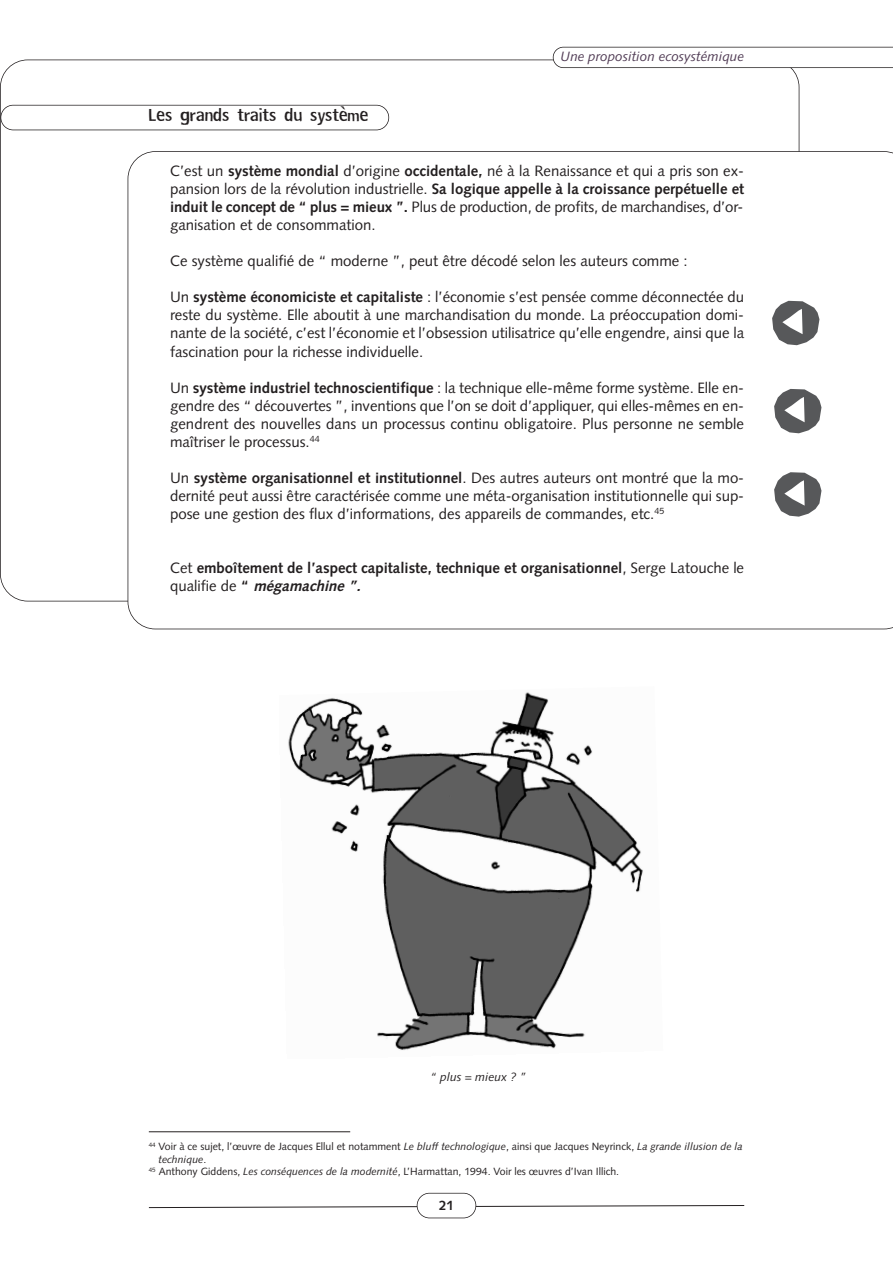
<style>
.page{position:relative;width:893px;height:1263px;background:#fff}
.page>*{position:absolute;margin:0;border:0;box-sizing:border-box;transform-origin:0 0}
.t1{font:18.75px "Hoosker Dont";color:#231f20}
.t2{font:15px/18px "Syntax";color:#231f20;text-align:justify}
.t3{font:700 15px/18px "Syntax";color:#231f20}
.t4{font:italic 13.5px "Syntax";color:#503b54}
.t5{font:700 13.5px "Syntax";color:#231f20}
.t6{font:italic 12px "Syntax";color:#231f20}
.t7{font:10.5px "Syntax";color:#231f20}
.t8{font:italic 10.5px "Syntax";color:#231f20}
.s1{font-weight:700}
.s2{font-weight:400}
.s3{font-style:italic}
.s4{font-style:normal}
</style>
<div class="page">
<svg style="left:128px;top:151px;width:765px;height:478px"></svg>
<div style="left:0;top:105px;width:389px;height:25px;border:2px solid #231f20;border-radius:13px"></div>
<svg style="left:149px;top:1205px;width:595px;height:3px"></svg>
<div style="left:417px;top:1193px;width:59px;height:25px;background:#fff;border-radius:12px"></div>
<div style="left:417px;top:1193px;width:59px;height:25px;border:2px solid #231f20;border-radius:13px"></div>
<hr style="left:149px;top:1131px;width:201px;height:1px;background:#231f20">
<img style="left:288px;top:692px;width:355px;height:358px">
<svg style="left:553px;top:47px;width:340px;height:21px"></svg>
<svg style="left:772px;top:301px;width:47px;height:44px"></svg>
<svg style="left:774px;top:389px;width:47px;height:44px"></svg>
<svg style="left:774px;top:472px;width:47px;height:45px"></svg>
<p class="t4" style="left:561px;top:51px;width:185px">Une proposition ecosystémique</p>
<p class="t1" style="left:149px;top:109px;width:221px">Les grands traits du système</p>
<p class="t2" style="left:170px;top:163px;width:576px">C’est un <span class="s1">système mondial</span> d’origine <span class="s1">occidentale,</span> né à la Renaissance et qui a pris son ex&shy;pansion lors de la révolution industrielle. <span class="s1">Sa logique appelle à la croissance perpétuelle et induit le concept de “ plus = mieux ”.</span> Plus de production, de profits, de marchandises, d’or&shy;ganisation et de consommation.</p>
<p class="t2" style="left:170px;top:253px;width:519px">Ce système qualifié de “ moderne ”, peut être décodé selon les auteurs comme :</p>
<p class="t2" style="left:170px;top:290px;width:576px">Un <span class="s1">système économiciste et capitaliste</span> : l’économie s’est pensée comme déconnectée du reste du système. Elle aboutit à une marchandisation du monde. La préoccupation domi&shy;nante de la société, c’est l’économie et l’obsession utilisatrice qu’elle engendre, ainsi que la fascination pour la richesse individuelle.</p>
<p class="t2" style="left:170px;top:380px;width:576px">Un <span class="s1">système industriel technoscientifique</span> : la technique elle-même forme système. Elle en&shy;gendre des “ découvertes ”, inventions que l’on se doit d’appliquer, qui elles-mêmes en en&shy;gendrent des nouvelles dans un processus continu obligatoire. Plus personne ne semble maîtriser le processus.<sup>44</sup></p>
<p class="t2" style="left:170px;top:470px;width:576px">Un <span class="s1">système organisationnel et institutionnel</span>. Des autres auteurs ont montré que la mo&shy;dernité peut aussi être caractérisée comme une méta-organisation institutionnelle qui sup&shy;pose une gestion des flux d’informations, des appareils de commandes, etc.<sup>45</sup></p>
<p class="t3" style="left:170px;top:560px;width:576px"><span class="s2">Cet</span> emboîtement de l’aspect capitaliste, technique et organisationnel<span class="s2">, Serge Latouche le qualifie de</span> “ <span class="s3">mégamachine”.</span></p>
<p class="t6" style="left:430px;top:1072px;width:98px">“ plus = mieux ? ”</p>
<p class="t7" style="left:149px;top:1142px;width:595px"><sup>44</sup> Voir à ce sujet, l’œuvre de Jacques Ellul et notamment <span class="s3">Le bluff technologique</span>, ainsi que Jacques Neyrinck, <span class="s3">La grande illusion de la</span></p>
<p class="t8" style="left:159px;top:1155px;width:49px">technique<span class="s4">.</span></p>
<p class="t7" style="left:149px;top:1167px;width:472px"><sup>45</sup> Anthony Giddens, <span class="s3">Les conséquences de la modernité</span>, L’Harmattan, 1994. Voir les œuvres d’Ivan Illich.</p>
<p class="t5" style="left:439px;top:1200px;width:16px">21</p>
</div>
